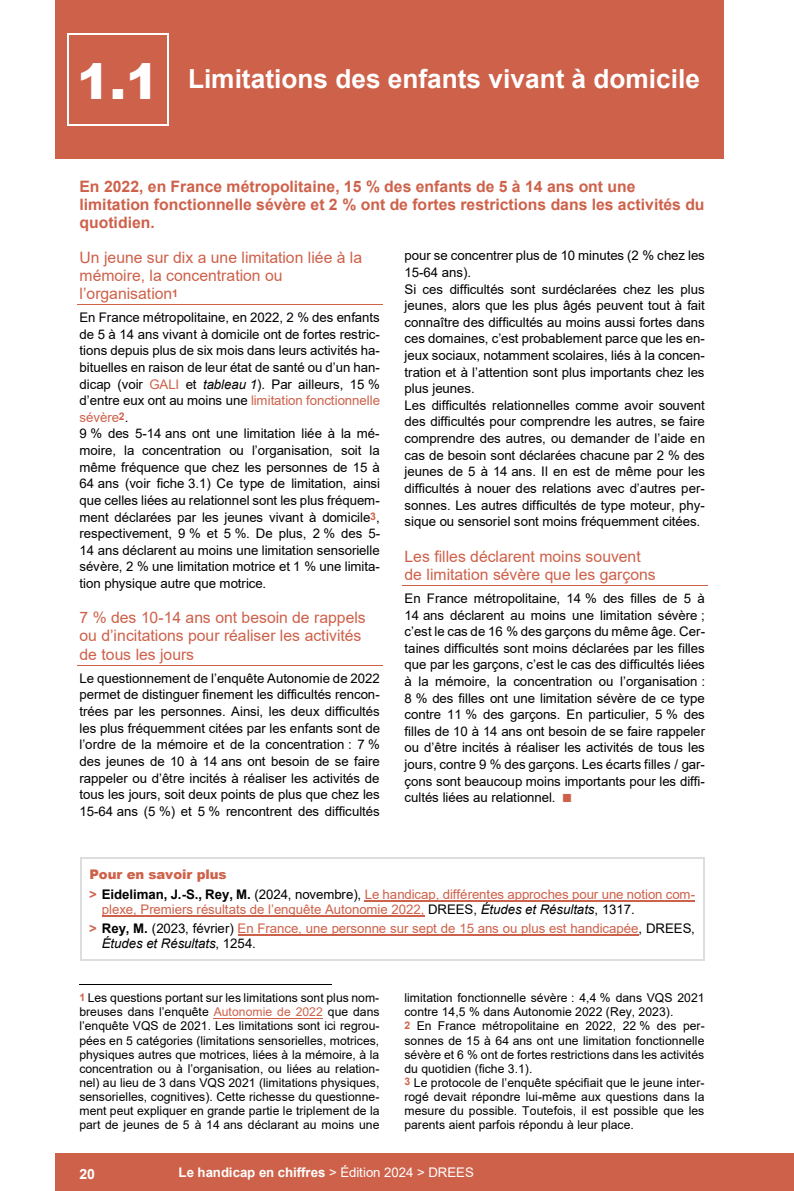
<style>
.page{position:relative;width:794px;height:1191px;background:#fff}
.page>*{position:absolute;margin:0;border:0;box-sizing:border-box;transform-origin:0 0}
.t1{font:900 49px "Arial";color:#fff}
.t2{font:700 26.25px "Arial";color:#fff}
.t3{font:15.75px/18.2px "Arial";letter-spacing:.005em;color:#ce614a}
.t4{font:700 15.75px/18.2px "Arial";color:#ce614a}
.t5{font:700 14px "Arial";color:#fff}
.t6{font:13.3px/16.6px "Arial";color:#000}
.t7{font:13.3px/19.9px "Arial";color:#ce614a}
.t8{font:700 13.3px "Arial";color:#fff}
.t9{font:italic 13.3px "Arial";color:#000}
.t10{font:12.25px/14px "Arial";color:#000;text-align:justify}
.s1{font-weight:700;font-size:10.5px}
.s2{color:#ce614a}
.s3{font-style:italic}
.s4{font-weight:700;font-size:10.5px;color:#ce614a}
.s5{font-family:"Courier New";color:#ce614a}
.s6{font-weight:900}
.s7{font-weight:700}
.s8{font-weight:700;color:#000}
.s9{color:#000}
.s10{font-style:italic;color:#000}
.s11{font-style:normal}
.s12{font-weight:400}
</style>
<div class="page">
<div style="left:55px;top:1154px;width:739px;height:37px;background:#ca634f"></div>
<div style="left:55px;top:1153px;width:739px;height:37px;background:#ce614a"></div>
<hr style="left:77px;top:304px;width:305px;height:1px;background:#ce614a">
<hr style="left:77px;top:665px;width:305px;height:1px;background:#ce614a">
<hr style="left:402px;top:585px;width:305px;height:1px;background:#ce614a">
<hr style="left:82px;top:857px;width:621px;height:2px;background:#dcddde">
<hr style="left:80px;top:859px;width:2px;height:27px;background:#dcddde">
<hr style="left:365px;top:900px;width:330px;height:1px;background:#ce614a">
<hr style="left:102px;top:915px;width:322px;height:1px;background:#ce614a">
<hr style="left:238px;top:934px;width:400px;height:1px;background:#ce614a">
<svg style="left:80px;top:886px;width:2px;height:49px"></svg>
<hr style="left:82px;top:959px;width:621px;height:2px;background:#dcddde">
<hr style="left:80px;top:935px;width:2px;height:24px;background:#dcddde">
<svg style="left:703px;top:857px;width:1px;height:104px"></svg>
<hr style="left:79px;top:984px;width:252px;height:1px;background:#000">
<hr style="left:214px;top:1017px;width:109px;height:1px;background:#ce614a">
<div style="left:55px;top:0;width:124px;height:30px;background:#ce614a"></div>
<div style="left:179px;top:0;width:545px;height:30px;background:#ce614a"></div>
<div style="left:55px;top:30px;width:124px;height:99px;background:#ce614a"></div>
<hr style="left:68px;top:33px;width:99px;height:2px;background:#fff">
<hr style="left:67px;top:35px;width:1px;height:89px;background:#fff">
<hr style="left:68px;top:124px;width:99px;height:2px;background:#fff">
<hr style="left:167px;top:35px;width:2px;height:89px;background:#fff">
<div style="left:179px;top:30px;width:545px;height:99px;background:#ce614a"></div>
<div style="left:55px;top:129px;width:124px;height:30px;background:#ce614a"></div>
<div style="left:179px;top:129px;width:545px;height:30px;background:#ce614a"></div>
<p class="t1" style="left:77px;top:46px;width:83px">1.1</p>
<p class="t2" style="left:188px;top:60px;width:513px">Limitations des enfants vivant à domicile</p>
<p class="t4" style="left:79px;top:177px;width:626px">En 2022, en France métropolitaine, 15 % des enfants de 5 à 14 ans ont une limitation fonctionnelle sévère et 2 % ont de fortes restrictions dans les activités du quotidien.</p>
<p class="t3" style="left:79px;top:248px;width:284px">Un jeune sur dix a une limitation liée à la mémoire, la concentration ou l’organisation<span class="s1">1</span></p>
<p class="t6" style="left:79px;top:309px;width:302px">En France métropolitaine, en 2022, 2 % des enfants de 5 à 14 ans vivant à domicile ont de fortes restric&shy;tions depuis plus de six mois dans leurs activités ha&shy;bituelles en raison de leur état de santé ou d’un han&shy;dicap (voir <span class="s2">GALI</span> et <span class="s3">tableau 1</span>). Par ailleurs, 15 % d’entre eux ont au moins une <span class="s2">limitation fonctionnelle sévère</span><span class="s4">2</span>.<br>9 % des 5-14 ans ont une limitation liée à la mé&shy;moire, la concentration ou l’organisation, soit la même fréquence que chez les personnes de 15 à 64 ans (voir fiche 3.1) Ce type de limitation, ainsi que celles liées au relationnel sont les plus fréquem&shy;ment déclarées par les jeunes vivant à domicile<span class="s4">3</span>, respectivement, 9 % et 5 %. De plus, 2 % des 5- 14 ans déclarent au moins une limitation sensorielle sévère, 2 % une limitation motrice et 1 % une limita&shy;tion physique autre que motrice.</p>
<p class="t3" style="left:79px;top:608px;width:288px">7 % des 10-14 ans ont besoin de rappels ou d’incitations pour réaliser les activités de tous les jours</p>
<p class="t6" style="left:79px;top:670px;width:302px;text-align:justify">Le questionnement de l’enquête Autonomie de 2022 permet de distinguer finement les difficultés rencon&shy;trées par les personnes. Ainsi, les deux difficultés les plus fréquemment citées par les enfants sont de l’ordre de la mémoire et de la concentration : 7 % des jeunes de 10 à 14 ans ont besoin de se faire rappeler ou d’être incités à réaliser les activités de tous les jours, soit deux points de plus que chez les 15-64 ans (5 %) et 5 % rencontrent des difficultés</p>
<p class="t6" style="left:404px;top:247px;width:302px">pour se concentrer plus de 10 minutes (2 % chez les 15-64 ans).<br>Si ces difficultés sont surdéclarées chez les plus jeunes, alors que les plus âgés peuvent tout à fait connaître des difficultés au moins aussi fortes dans ces domaines, c’est probablement parce que les en&shy;jeux sociaux, notamment scolaires, liés à la concen&shy;tration et à l’attention sont plus importants chez les plus jeunes.<br>Les difficultés relationnelles comme avoir souvent des difficultés pour comprendre les autres, se faire comprendre des autres, ou demander de l’aide en cas de besoin sont déclarées chacune par 2 % des jeunes de 5 à 14 ans. Il en est de même pour les difficultés à nouer des relations avec d’autres per&shy;sonnes. Les autres difficultés de type moteur, phy&shy;sique ou sensoriel sont moins fréquemment citées.</p>
<p class="t3" style="left:404px;top:547px;width:253px">Les filles déclarent moins souvent de limitation sévère que les garçons</p>
<p class="t6" style="left:404px;top:590px;width:302px;text-align:justify">En France métropolitaine, 14 % des filles de 5 à 14 ans déclarent au moins une limitation sévère ; c’est le cas de 16 % des garçons du même âge. Cer&shy;taines difficultés sont moins déclarées par les filles que par les garçons, c’est le cas des difficultés liées à la mémoire, la concentration ou l’organisation :<br>8 % des filles ont une limitation sévère de ce type contre 11 % des garçons. En particulier, 5 % des filles de 10 à 14 ans ont besoin de se faire rappeler ou d’être incités à réaliser les activités de tous les jours, contre 9 % des garçons. Les écarts filles / gar&shy;çons sont beaucoup moins importants pour les diffi&shy;cultés liées au relationnel. <span class="s5">■</span></p>
<p class="t7" style="left:89px;top:864px;width:607px"><span class="s6">Pour en savoir plus<br></span><span class="s7">&gt;</span> <span class="s8">Eideliman, J.-S., Rey, M.</span> <span class="s9">(2024, novembre),</span> Le handicap, différentes approches pour une notion com-</p>
<p class="t7" style="left:89px;top:900px;width:607px;line-height:18.6px;text-indent:12px">plexe, Premiers résultats de l’enquête Autonomie 2022, <span class="s9">DREES,</span> <span class="s10">Études et Résultats</span><span class="s9">, 1317.<br></span><span class="s7">&gt;</span> <span class="s8">Rey, M.</span> <span class="s9">(2023, février)</span> En France, une personne sur sept de 15 ans ou plus est handicapée<span class="s9">, DREES,</span></p>
<p class="t9" style="left:102px;top:934px;width:156px">Études et Résultats<span class="s11">, 1254.</span></p>
<p class="t10" style="left:79px;top:990px;width:302px"><span class="s4">1</span> Les questions portant sur les limitations sont plus nom&shy;breuses dans l’enquête <span class="s2">Autonomie de 2022</span> que dans l’enquête VQS de 2021. Les limitations sont ici regrou&shy;pées en 5 catégories (limitations sensorielles, motrices, physiques autres que motrices, liées à la mémoire, à la concentration ou à l’organisation, ou liées au relation&shy;nel) au lieu de 3 dans VQS 2021 (limitations physiques, sensorielles, cognitives). Cette richesse du questionne&shy;ment peut expliquer en grande partie le triplement de la part de jeunes de 5 à 14 ans déclarant au moins une</p>
<p class="t10" style="left:404px;top:990px;width:302px;text-align:left">limitation fonctionnelle sévère : 4,4 % dans VQS 2021 contre 14,5 % dans Autonomie 2022 (Rey, 2023).<br><span class="s4">2</span> En France métropolitaine en 2022, 22 % des per&shy;sonnes de 15 à 64 ans ont une limitation fonctionnelle sévère et 6 % ont de fortes restrictions dans les activités du quotidien (fiche 3.1).<br><span class="s4">3</span> Le protocole de l’enquête spécifiait que le jeune inter&shy;rogé devait répondre lui-même aux questions dans la mesure du possible. Toutefois, il est possible que les parents aient parfois répondu à leur place.</p>
<p class="t5" style="left:79px;top:1164px;width:17px">20</p>
<p class="t8" style="left:179px;top:1163px;width:297px">Le handicap en chiffres <span class="s12">&gt; Édition 2024 &gt; DREES</span></p>
</div>
